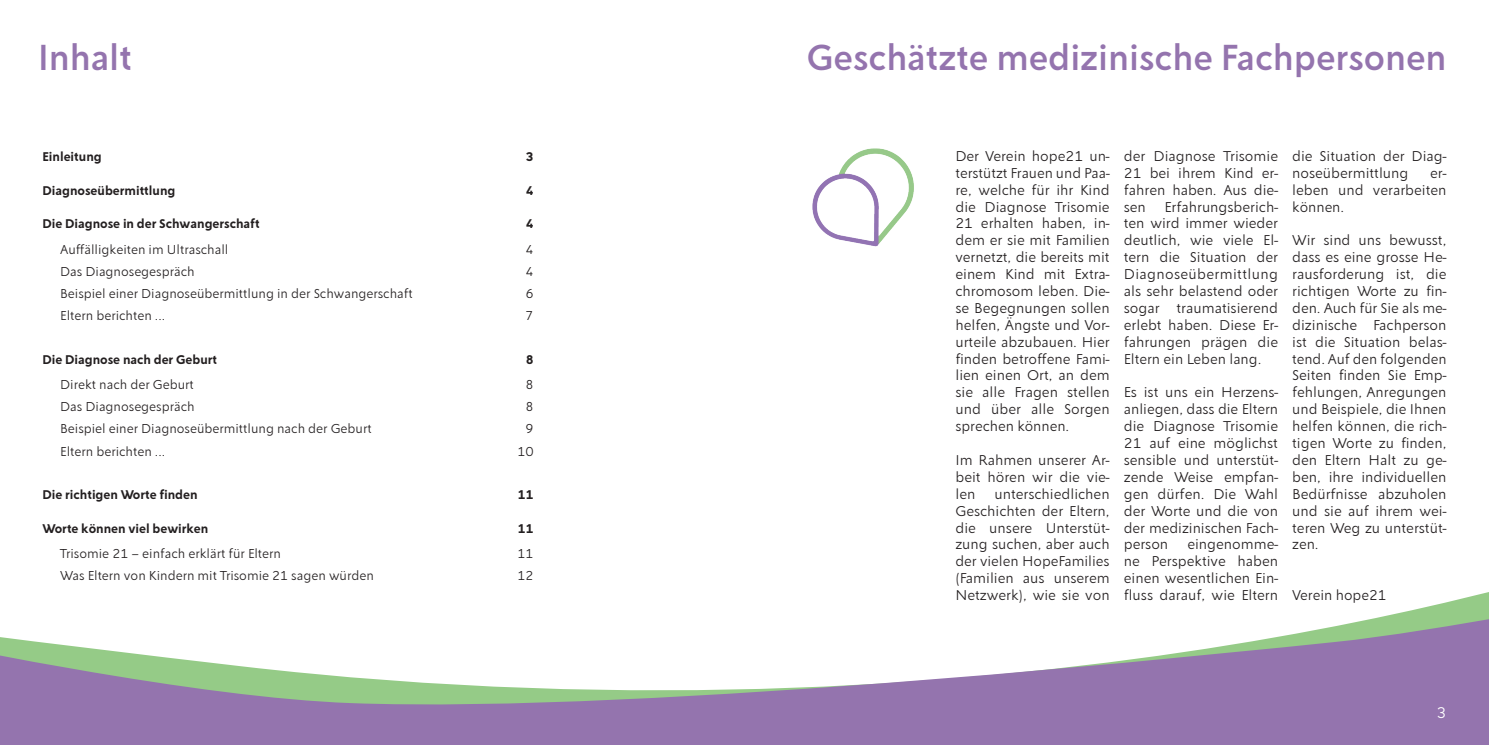
<style>
.page{position:relative;width:1489px;height:745px;background:#fff}
.page>*{position:absolute;margin:0;border:0;box-sizing:border-box;transform-origin:0 0}
.Haupttitel_Primärfar{font:500 35px "Creo";color:#9474ae}
.t1{font:300 15px "Creo";color:#fff}
.hope21_-_Fliesstext{font:300 13.75px/16.9px "Creo";color:#231f20;text-align:justify}
.t2{font:300 12.5px "Creo";color:#231f20}
.t3{font:600 12.5px "Creo";color:#231f20}
</style>
<div class="page">
<svg style="left:0;top:592px;width:1488px;height:152px"></svg>
<img style="left:812px;top:148px;width:102px;height:99px">
<p class="Haupttitel_Primärfar" style="left:38px;top:36px;width:95px">Inhalt</p>
<p class="t3" style="left:43px;top:149px;width:61px">Einleitung</p>
<p class="t3" style="left:525px;top:149px;width:9px">3</p>
<p class="t3" style="left:43px;top:182px;width:134px">Diagnoseübermittlung</p>
<p class="t3" style="left:525px;top:182px;width:9px">4</p>
<p class="t3" style="left:43px;top:216px;width:219px">Die Diagnose in der Schwangerschaft</p>
<p class="t3" style="left:525px;top:216px;width:9px">4</p>
<p class="t2" style="left:60px;top:242px;width:170px">Auffälligkeiten im Ultraschall</p>
<p class="t2" style="left:525px;top:242px;width:9px">4</p>
<p class="t2" style="left:60px;top:264px;width:136px">Das Diagnosegespräch</p>
<p class="t2" style="left:525px;top:264px;width:9px">4</p>
<p class="t2" style="left:60px;top:286px;width:354px">Beispiel einer Diagnoseübermittlung in der Schwangerschaft</p>
<p class="t2" style="left:525px;top:286px;width:9px">6</p>
<p class="t2" style="left:60px;top:308px;width:106px">Eltern berichten ...</p>
<p class="t2" style="left:525px;top:308px;width:9px">7</p>
<p class="t3" style="left:43px;top:351px;width:176px">Die Diagnose nach der Geburt</p>
<p class="t3" style="left:525px;top:351px;width:9px">8</p>
<p class="t2" style="left:60px;top:377px;width:135px">Direkt nach der Geburt</p>
<p class="t2" style="left:525px;top:377px;width:9px">8</p>
<p class="t2" style="left:60px;top:399px;width:136px">Das Diagnosegespräch</p>
<p class="t2" style="left:525px;top:399px;width:9px">8</p>
<p class="t2" style="left:60px;top:421px;width:313px">Beispiel einer Diagnoseübermittlung nach der Geburt</p>
<p class="t2" style="left:525px;top:421px;width:9px">9</p>
<p class="t2" style="left:60px;top:443px;width:106px">Eltern berichten ...</p>
<p class="t2" style="left:517px;top:443px;width:17px">10</p>
<p class="t3" style="left:43px;top:486px;width:156px">Die richtigen Worte finden</p>
<p class="t3" style="left:518px;top:486px;width:17px">11</p>
<p class="t3" style="left:43px;top:520px;width:167px">Worte können viel bewirken</p>
<p class="t3" style="left:518px;top:520px;width:17px">11</p>
<p class="t2" style="left:60px;top:546px;width:222px">Trisomie 21 – einfach erklärt für Eltern</p>
<p class="t2" style="left:517px;top:546px;width:17px">11</p>
<p class="t2" style="left:60px;top:568px;width:315px">Was Eltern von Kindern mit Trisomie 21 sagen würden</p>
<p class="t2" style="left:517px;top:568px;width:17px">12</p>
<p class="Haupttitel_Primärfar" style="left:806px;top:36px;width:641px">Geschätzte medizinische Fachpersonen</p>
<p class="hope21_-_Fliesstext" style="left:955px;top:147px;width:156px">Der Verein hope21 un&shy;terstützt Frauen und Paa&shy;re, welche für ihr Kind die Diagnose Trisomie 21 erhalten haben, in&shy;dem er sie mit Familien vernetzt, die bereits mit einem Kind mit Extra&shy;chromosom leben. Die&shy;se Begegnungen sollen helfen, Ängste und Vor&shy;urteile abzubauen. Hier finden betroffene Fami&shy;lien einen Ort, an dem sie alle Fragen stellen und über alle Sorgen sprechen können.</p>
<p class="hope21_-_Fliesstext" style="left:955px;top:451px;width:156px">Im Rahmen unserer Ar&shy;beit hören wir die vie&shy;len</p>
<p class="hope21_-_Fliesstext" style="left:955px;top:485px;width:156px;text-indent:39px">unterschiedlichen Geschichten der Eltern, die unsere Unterstüt&shy;zung suchen, aber auch der vielen HopeFamilies (Familien aus unserem Netzwerk), wie sie von</p>
<p class="hope21_-_Fliesstext" style="left:1123px;top:147px;width:156px">der Diagnose Trisomie 21 bei ihrem Kind er&shy;fahren haben. Aus die&shy;sen</p>
<p class="hope21_-_Fliesstext" style="left:1123px;top:198px;width:156px;text-indent:41px">Erfahrungsberich&shy;ten wird immer wieder deutlich, wie viele El&shy;tern die Situation der Diagnoseübermittlung als sehr belastend oder sogar traumatisierend erlebt haben. Diese Er&shy;fahrungen prägen die Eltern ein Leben lang.</p>
<p class="hope21_-_Fliesstext" style="left:1123px;top:383px;width:156px">Es ist uns ein Herzens&shy;anliegen, dass die Eltern die Diagnose Trisomie 21 auf eine möglichst sensible und unterstüt&shy;zende Weise empfan&shy;gen dürfen. Die Wahl der Worte und die von der medizinischen Fach&shy;person</p>
<p class="hope21_-_Fliesstext" style="left:1123px;top:535px;width:156px;text-indent:63px">eingenomme&shy;ne Perspektive haben einen wesentlichen Ein&shy;fluss darauf, wie Eltern</p>
<p class="hope21_-_Fliesstext" style="left:1292px;top:147px;width:156px">die Situation der Diag&shy;noseübermittlung</p>
<p class="hope21_-_Fliesstext" style="left:1292px;top:164px;width:156px;text-indent:138px">er&shy;leben und verarbeiten können.</p>
<p class="hope21_-_Fliesstext" style="left:1292px;top:231px;width:156px">Wir sind uns bewusst, dass es eine grosse He&shy;rausforderung ist, die richtigen Worte zu fin&shy;den. Auch für Sie als me&shy;dizinische Fachperson ist die Situation belas&shy;tend. Auf den folgenden Seiten finden Sie Emp&shy;fehlungen, Anregungen und Beispiele, die Ihnen helfen können, die rich&shy;tigen Worte zu finden, den Eltern Halt zu ge&shy;ben, ihre individuellen Bedürfnisse abzuholen und sie auf ihrem wei&shy;teren Weg zu unterstüt&shy;zen.</p>
<p class="hope21_-_Fliesstext" style="left:1292px;top:586px;width:96px">Verein hope21</p>
<p class="t1" style="left:1436px;top:703px;width:11px">3</p>
</div>
